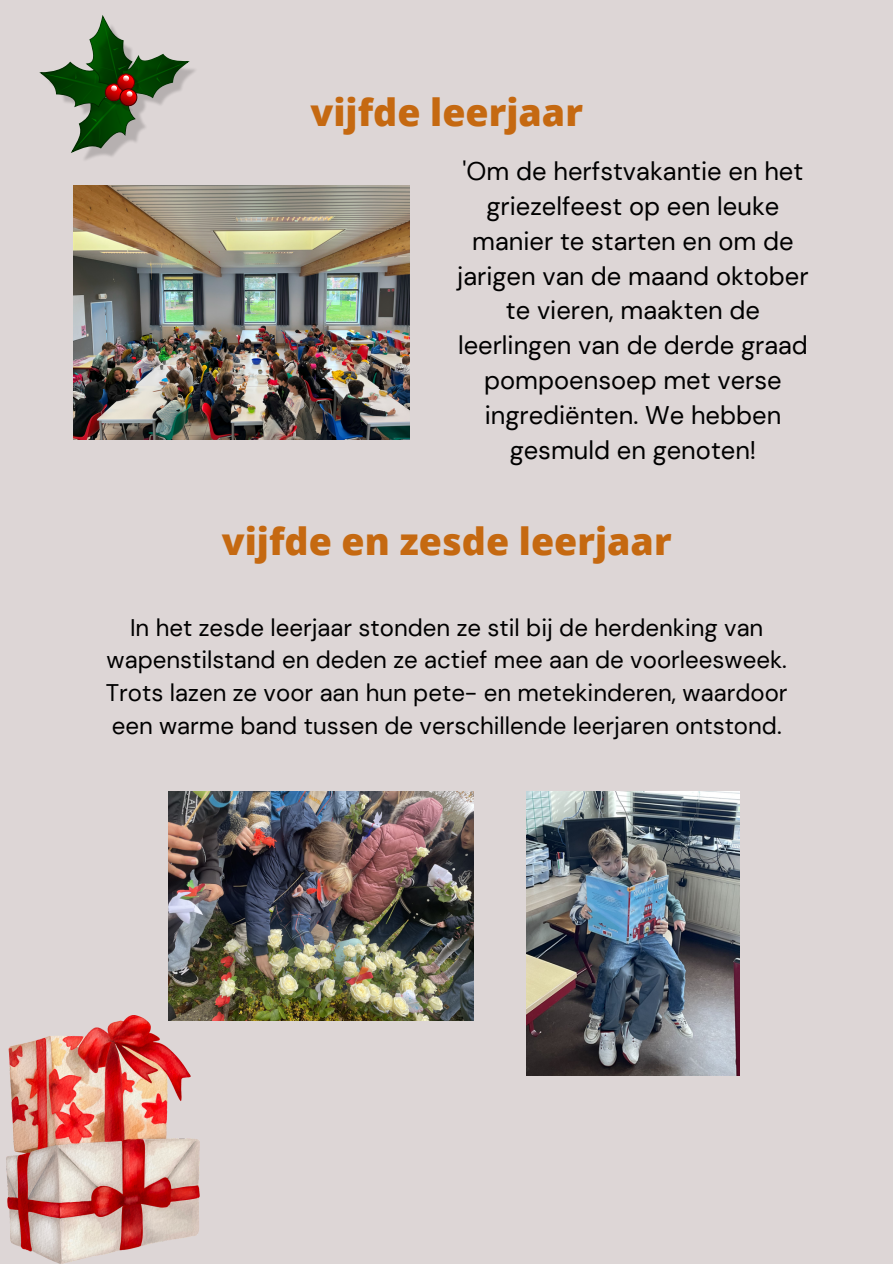
<style>
.page{position:relative;width:893px;height:1264px;background:#fff}
.page>*{position:absolute;margin:0;border:0;box-sizing:border-box;transform-origin:0 0}
.t1{font:800 37.5px "Open Sans";color:#c56911}
.t2{font:25.5px/34.8px "DM Sans";color:#000;text-align:center}
.t3{font:24px/32.7px "DM Sans";color:#000;text-align:center}
</style>
<div class="page">
<div style="left:0;top:0;width:892px;height:1263px;background:#ddd6d6"></div>
<img style="left:73px;top:186px;width:337px;height:253px">
<img style="left:526px;top:792px;width:213px;height:283px">
<img style="left:168px;top:792px;width:305px;height:228px">
<img style="left:7px;top:1015px;width:192px;height:248px">
<img style="left:84px;top:69px;width:111px;height:91px">
<svg style="left:39px;top:15px;width:153px;height:139px"></svg>
<p class="t1" style="left:310px;top:86px;width:274px">vijfde leerjaar</p>
<p class="t2" style="left:457px;top:154px;width:353px">'Om de herfstvakantie en het griezelfeest op een leuke manier te starten en om de jarigen van de maand oktober te vieren, maakten de leerlingen van de derde graad pompoensoep met verse ingrediënten. We hebben gesmuld en genoten!</p>
<p class="t1" style="left:222px;top:515px;width:451px">vijfde en zesde leerjaar</p>
<p class="t3" style="left:106px;top:611px;width:683px">In het zesde leerjaar stonden ze stil bij de herdenking van wapenstilstand en deden ze actief mee aan de voorleesweek.<br>Trots lazen ze voor aan hun pete- en metekinderen, waardoor een warme band tussen de verschillende leerjaren ontstond.</p>
</div>
